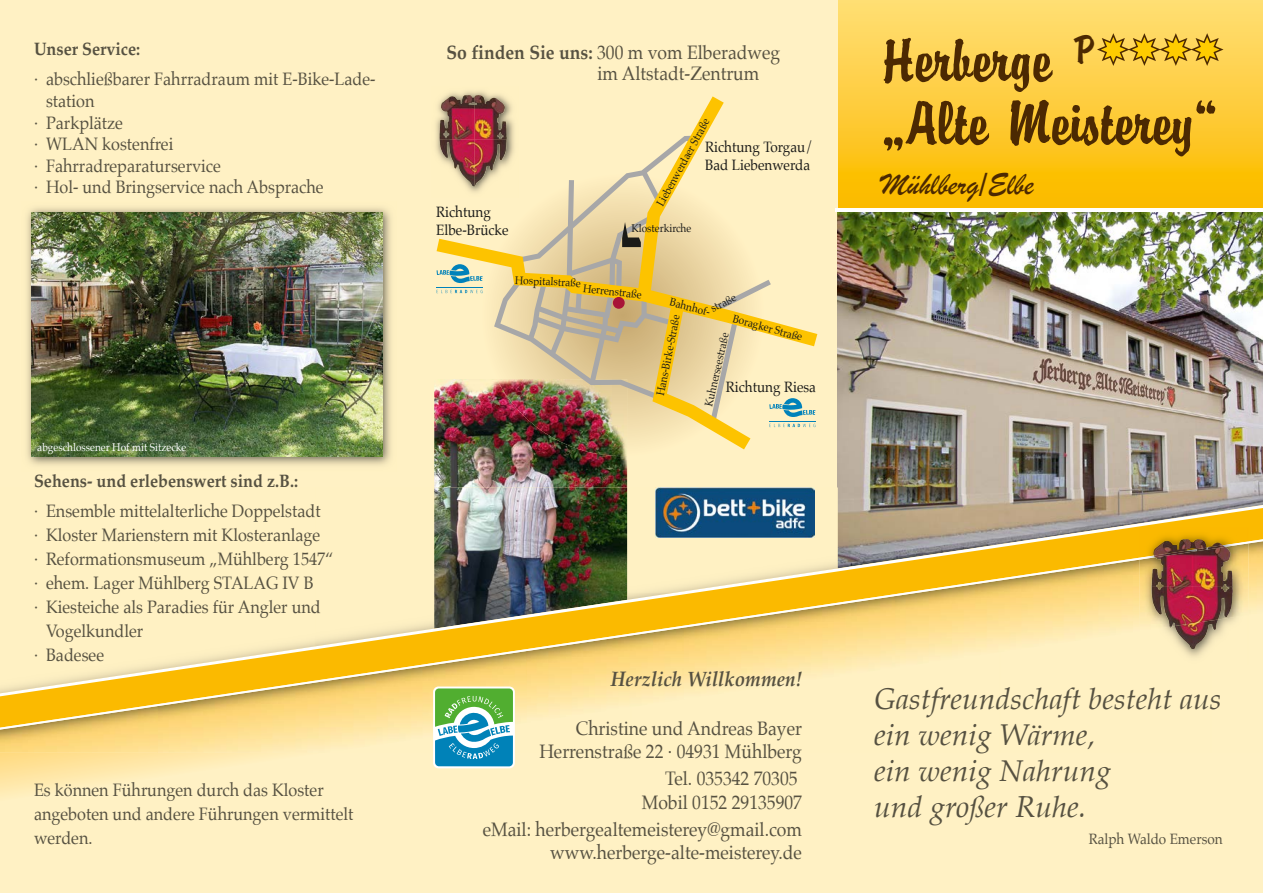
<style>
.page{position:relative;width:1263px;height:893px;background:#fff1c4}
.page>*{position:absolute;margin:0;border:0;box-sizing:border-box;transform-origin:0 0}
.t1{font:66px/63px "Brody D";color:#4c2902}
.t2{font:43.5px "Brody D";color:#4c2902}
.t3{font:31.5px "Brush Script";color:#4c2902}
.t4{font:italic 30px/36px "Palatino";color:#565141}
.t5{font:italic 700 21px "Palatino";color:#565141;scale:.9 1}
.t6{font:19.5px/23.4px "Palatino";color:#565141;text-align:right;scale:.9 1}
.t7{font:18px/24px "Palatino";color:#565141;scale:.9 1}
.t8{font:700 18px "Palatino";color:#565141;scale:.9 1}
.t9{font:15px/18px "Palatino";color:#1a1a18;scale:.9 1}
.t10{font:15px "Palatino";color:#565141;scale:.9 1}
.t11{font:11.25px "Palatino";color:#1a1a18;scale:.9 1}
.t12{font:11.25px "Palatino";color:#fff;scale:.9 1}
.s1{font-weight:700}
</style>
<div class="page">
<img style="left:434px;top:385px;width:193px;height:102px">
<img style="left:497px;top:449px;width:130px;height:7px">
<img style="left:838px;top:212px;width:425px;height:291px">
<svg style="left:0;top:753px;width:283px;height:43px"></svg>
<img style="left:627px;top:487px;width:211px;height:16px">
<img style="left:434px;top:487px;width:145px;height:16px">
<img style="left:579px;top:487px;width:48px;height:16px">
<svg style="left:838px;top:0;width:425px;height:209px;background:#fdcc38"></svg>
<img style="left:434px;top:503px;width:829px;height:35px">
<svg style="left:0;top:538px;width:1263px;height:194px"></svg>
<hr style="left:835px;top:209px;width:428px;height:3px;background:#fff">
<img style="left:656px;top:488px;width:158px;height:49px">
<img style="left:475px;top:92px;width:30px;height:4px">
<img style="left:1140px;top:631px;width:108px;height:34px">
<img style="left:1140px;top:560px;width:108px;height:71px">
<img style="left:1140px;top:528px;width:108px;height:13px">
<img style="left:1140px;top:541px;width:108px;height:19px">
<img style="left:1169px;top:627px;width:49px;height:22px">
<img style="left:1151px;top:550px;width:81px;height:37px">
<img style="left:1151px;top:587px;width:77px;height:40px">
<img style="left:1153px;top:539px;width:70px;height:16px">
<img style="left:1154px;top:545px;width:71px;height:12px">
<img style="left:27px;top:207px;width:364px;height:259px">
<img style="left:32px;top:212px;width:350px;height:244px">
<svg style="left:1097px;top:33px;width:126px;height:33px;background:#deb434"></svg>
<img style="left:436px;top:96px;width:381px;height:353px">
<hr style="left:769px;top:422px;width:46px;height:1px;background:#0082ba">
<svg style="left:433px;top:686px;width:82px;height:82px"></svg>
<svg style="left:435px;top:688px;width:78px;height:78px;background:#57ae99"></svg>
<p class="t8" style="left:34px;top:34px;width:119px">Unser Service:</p>
<p class="t7" style="left:34px;top:67px;width:381px">· abschließbarer Fahrradraum mit E-Bike-Lade-</p>
<p class="t7" style="left:46px;top:89px;width:55px">station</p>
<p class="t7" style="left:34px;top:110px;width:100px">· Parkplätze</p>
<p class="t7" style="left:34px;top:132px;width:156px">· WLAN kostenfrei</p>
<p class="t7" style="left:34px;top:154px;width:209px">· Fahrradreparaturservice</p>
<p class="t7" style="left:34px;top:175px;width:323px">· Hol- und Bringservice nach Absprache</p>
<p class="t12" style="left:37px;top:438px;width:167px">abgeschlossener Hof mit Sitzecke</p>
<p class="t8" style="left:34px;top:466px;width:295px">Sehens- und erlebenswert sind z.B.:</p>
<p class="t7" style="left:34px;top:499px;width:320px">· Ensemble mittelalterliche Doppelstadt</p>
<p class="t7" style="left:34px;top:523px;width:320px">· Kloster Marienstern mit Klosteranlage</p>
<p class="t7" style="left:34px;top:547px;width:334px">· Reformationsmuseum „Mühlberg 1547“</p>
<p class="t7" style="left:34px;top:571px;width:312px">· ehem. Lager Mühlberg STALAG IV B</p>
<p class="t7" style="left:34px;top:595px;width:320px">· Kiesteiche als Paradies für Angler und</p>
<p class="t7" style="left:46px;top:619px;width:110px">Vogelkundler</p>
<p class="t7" style="left:34px;top:643px;width:79px">· Badesee</p>
<p class="t7" style="left:34px;top:777px;width:356px">Es können Führungen durch das Kloster angeboten und andere Führungen vermittelt werden.</p>
<p class="t6" style="left:597px;top:42px;width:205px;line-height:21px;text-align:left;text-indent:-151px"><span class="s1">So finden Sie uns:</span> 300 m vom Elberadweg im Altstadt-Zentrum</p>
<p class="t9" style="left:436px;top:203px;width:82px">Richtung<br>Elbe-Brücke</p>
<p class="t11" style="left:651px;top:201px;width:111px;rotate:-61deg">Liebenwerdaer Straße</p>
<p class="t9" style="left:705px;top:138px;width:122px">Richtung Torgau/<br>Bad Liebenwerda</p>
<p class="t11" style="left:631px;top:219px;width:68px">Klosterkirche</p>
<p class="t11" style="left:516px;top:270px;width:75px;rotate:3deg">Hospitalstraße</p>
<p class="t11" style="left:584px;top:279px;width:67px;rotate:6deg">Herrenstraße</p>
<p class="t11" style="left:672px;top:293px;width:47px;rotate:14deg">Bahnhof-</p>
<p class="t11" style="left:707px;top:301px;width:32px;rotate:-28deg">straße</p>
<p class="t11" style="left:699px;top:404px;width:85px;rotate:-77deg">Kuhnerseestraße</p>
<p class="t11" style="left:736px;top:309px;width:81px;rotate:15deg">Boragker Straße</p>
<p class="t11" style="left:651px;top:394px;width:93px;rotate:-79deg">Hans-Birke-Straße</p>
<p class="t9" style="left:726px;top:378px;width:101px">Richtung Riesa</p>
<h2 class="t2" style="left:1075px;top:26px;width:21px">P</h2>
<h1 class="t1" style="left:881px;top:27px;width:338px">Herberge<br>„Alte Meisterey“</h1>
<h3 class="t3" style="left:881px;top:164px;width:154px">Mühlberg/Elbe</h3>
<p class="t5" style="left:611px;top:661px;width:214px">Herzlich Willkommen!</p>
<p class="t6" style="left:539px;top:716px;width:293px">Christine und Andreas Bayer<br>Herrenstraße 22 · 04931 Mühlberg</p>
<p class="t6" style="left:642px;top:767px;width:179px">Tel. 035342 70305<br>Mobil 0152 29135907</p>
<p class="t6" style="left:483px;top:817px;width:356px">eMail: herbergealtemeisterey@gmail.com www.herberge-alte-meisterey.de</p>
<h3 class="t4" style="left:874px;top:681px;width:349px">Gastfreundschaft besteht aus ein wenig Wärme,<br>ein wenig Nahrung<br>und großer Ruhe.</h3>
<p class="t10" style="left:1089px;top:826px;width:150px">Ralph Waldo Emerson</p>
</div>
